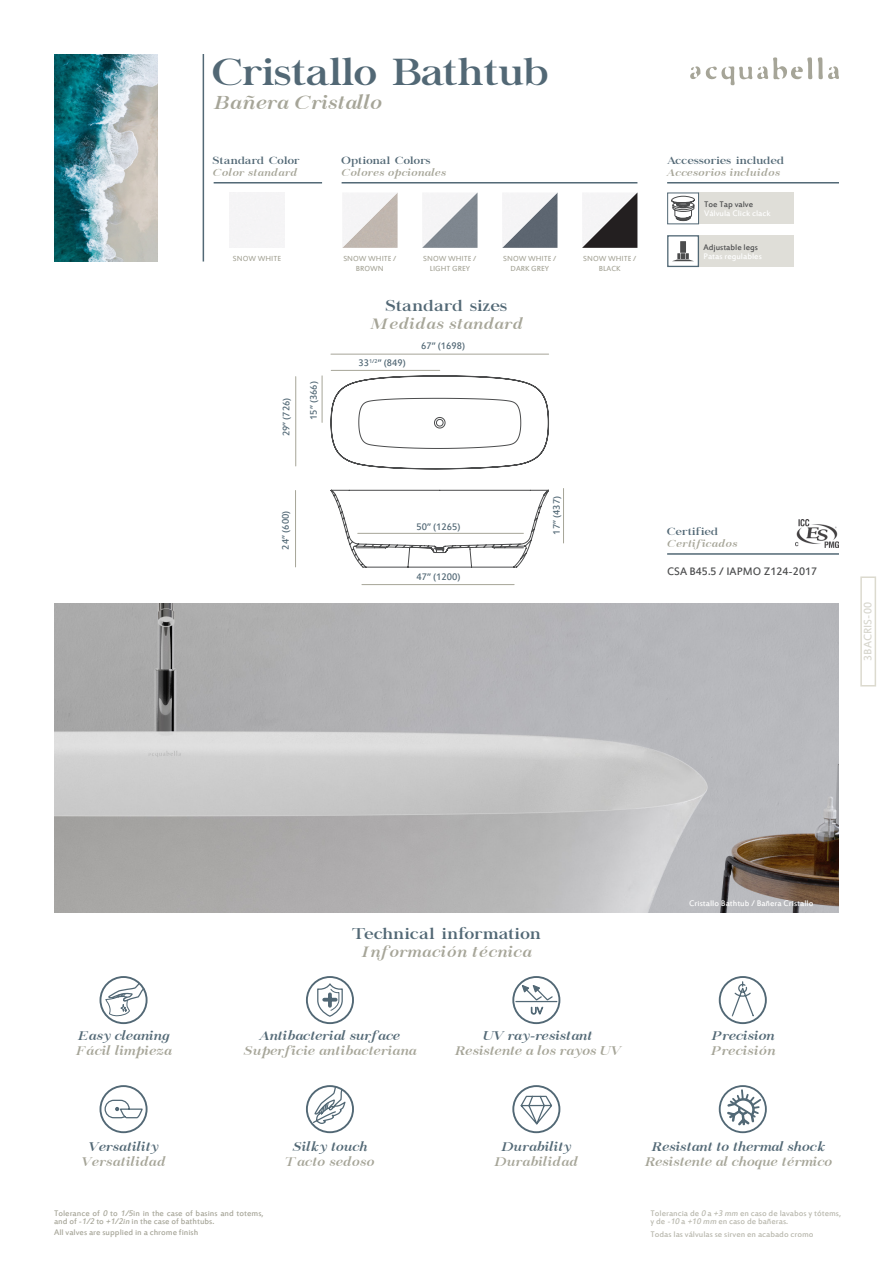
<style>
.page{position:relative;width:893px;height:1263px;background:#fff}
.page>*{position:absolute;margin:0;border:0;box-sizing:border-box;transform-origin:0 0}
.t1{font:37.35px "Chapaza";color:#526875;scale:1.16 1}
.t2{font:italic 19.35px "Chapaza Italic Ok";color:#a6a598;scale:1.16 1}
.t3{font:15.45px "Chapaza";letter-spacing:.02em;color:#526875;scale:1.16 1}
.t4{font:italic 15.45px "Chapaza Italic Ok";letter-spacing:.02em;color:#a6a598;scale:1.16 1}
.t5{font:italic 12.9px "Chapaza Italic Ok";letter-spacing:.01em;color:#a6a598;scale:1.16 1}
.t6{font:italic 12.9px "Chapaza Italic Ok";color:#526875;scale:1.16 1}
.t7{font:12px "Estrangelo Edessa";color:#4b4c4d}
.t8{font:12px "Estrangelo Edessa";color:#d7d6cd}
.t9{font:10.5px "Estrangelo Edessa";color:#526875}
.t10{font:italic 10.35px "Chapaza Italic Ok";letter-spacing:.02em;color:#a6a598;scale:1.16 1}
.t11{font:10.35px "Chapaza";letter-spacing:.02em;color:#526875;scale:1.16 1}
.t12{font:9px/7.5px "Estrangelo Edessa";color:#a6a598}
.t13{font:9px "Estrangelo Edessa";color:#fff}
.t14{font:9px "Estrangelo Edessa";color:#4b4c4d}
.t15{font:8.1px/9.8px "Estrangelo Edessa";color:#a6a598;text-align:center}
.s1{font-style:italic}
</style>
<div class="page">
<svg style="left:706px;top:57px;width:106px;height:28px"></svg>
<svg style="left:818px;top:57px;width:21px;height:22px"></svg>
<svg style="left:690px;top:66px;width:10px;height:13px"></svg>
<div style="left:860px;top:576px;width:16px;height:110px;border:2px solid #dcdacf"></div>
<hr style="left:203px;top:54px;width:1px;height:207px;background:#526875">
<img style="left:54px;top:54px;width:104px;height:207px">
<div style="left:699px;top:236px;width:95px;height:31px;background:#dfded8"></div>
<div style="left:667px;top:235px;width:32px;height:32px;border:1px solid #526875"></div>
<div style="left:680px;top:241px;width:6px;height:12px;background:#4b4c4d"></div>
<svg style="left:673px;top:253px;width:20px;height:8px"></svg>
<div style="left:100px;top:976px;width:48px;height:48px;border:2px solid #526875;border-radius:50%"></div>
<svg style="left:105px;top:982px;width:40px;height:35px"></svg>
<div style="left:306px;top:976px;width:48px;height:48px;border:2px solid #526875;border-radius:50%"></div>
<svg style="left:317px;top:981px;width:26px;height:37px"></svg>
<div style="left:100px;top:1085px;width:48px;height:48px;border:2px solid #526875;border-radius:50%"></div>
<svg style="left:104px;top:1099px;width:39px;height:20px"></svg>
<div style="left:512px;top:976px;width:48px;height:48px;border:2px solid #526875;border-radius:50%"></div>
<svg style="left:515px;top:984px;width:43px;height:31px"></svg>
<div style="left:719px;top:1085px;width:48px;height:48px;border:2px solid #526875;border-radius:50%"></div>
<svg style="left:725px;top:1088px;width:38px;height:40px"></svg>
<div style="left:306px;top:1085px;width:48px;height:48px;border:2px solid #526875;border-radius:50%"></div>
<svg style="left:312px;top:1086px;width:34px;height:39px"></svg>
<div style="left:512px;top:1085px;width:48px;height:48px;border:2px solid #526875;border-radius:50%"></div>
<svg style="left:520px;top:1095px;width:33px;height:32px"></svg>
<div style="left:719px;top:976px;width:48px;height:48px;border:2px solid #526875;border-radius:50%"></div>
<svg style="left:731px;top:980px;width:23px;height:36px"></svg>
<img style="left:54px;top:604px;width:785px;height:308px">
<div style="left:699px;top:192px;width:95px;height:32px;background:#dfded8"></div>
<div style="left:667px;top:192px;width:32px;height:32px;border:1px solid #526875"></div>
<svg style="left:671px;top:196px;width:24px;height:25px"></svg>
<svg style="left:331px;top:376px;width:218px;height:93px"></svg>
<svg style="left:330px;top:490px;width:219px;height:78px"></svg>
<hr style="left:295px;top:377px;width:1px;height:89px;background:#a6a598">
<hr style="left:295px;top:490px;width:1px;height:77px;background:#a6a598">
<hr style="left:563px;top:488px;width:1px;height:55px;background:#a6a598">
<hr style="left:331px;top:354px;width:218px;height:1px;background:#a6a598">
<hr style="left:358px;top:533px;width:165px;height:1px;background:#a6a598">
<hr style="left:362px;top:584px;width:152px;height:1px;background:#a6a598">
<img style="left:342px;top:192px;width:56px;height:56px">
<img style="left:502px;top:193px;width:55px;height:55px">
<img style="left:582px;top:193px;width:55px;height:55px">
<img style="left:422px;top:192px;width:56px;height:56px">
<hr style="left:214px;top:182px;width:108px;height:1px;background:#526875">
<hr style="left:342px;top:182px;width:295px;height:1px;background:#526875">
<hr style="left:667px;top:182px;width:172px;height:1px;background:#526875">
<img style="left:795px;top:519px;width:44px;height:29px">
<hr style="left:667px;top:553px;width:172px;height:2px;background:#526875">
<hr style="left:322px;top:376px;width:1px;height:46px;background:#a6a598">
<hr style="left:331px;top:370px;width:109px;height:1px;background:#a6a598">
<p class="t1" style="left:213px;top:51px;width:290px">Cristallo Bathtub</p>
<p class="t2" style="left:213px;top:92px;width:148px">Bañera Cristallo</p>
<p class="t11" style="left:213px;top:154px;width:76px">Standard Color</p>
<p class="t10" style="left:213px;top:166px;width:74px">Color standard</p>
<p class="t11" style="left:342px;top:154px;width:78px">Optional Colors</p>
<p class="t10" style="left:342px;top:166px;width:92px">Colores opcionales</p>
<p class="t15" style="left:233px;top:254px;width:50px">SNOW WHITE</p>
<p class="t15" style="left:423px;top:254px;width:55px">SNOW WHITE /<br>LIGHT GREY</p>
<p class="t15" style="left:503px;top:254px;width:55px">SNOW WHITE /<br>DARK GREY</p>
<p class="t15" style="left:583px;top:254px;width:55px">SNOW WHITE /<br>BLACK</p>
<p class="t15" style="left:343px;top:254px;width:55px">SNOW WHITE /<br>BROWN</p>
<p class="t3" style="left:386px;top:297px;width:106px">Standard sizes</p>
<p class="t4" style="left:370px;top:315px;width:134px">Medidas standard</p>
<p class="t9" style="left:281px;top:436px;width:40px;rotate:-90deg">29” (726)</p>
<p class="t9" style="left:309px;top:420px;width:40px;rotate:-90deg">15” (366)</p>
<p class="t9" style="left:280px;top:549px;width:40px;rotate:-90deg">24” (600)</p>
<p class="t9" style="left:358px;top:358px;width:49px">33<sup>1/2</sup>” (849)</p>
<p class="t9" style="left:421px;top:341px;width:46px">67” (1698)</p>
<p class="t9" style="left:416px;top:521px;width:46px">50” (1265)</p>
<p class="t9" style="left:416px;top:572px;width:46px">47” (1200)</p>
<p class="t9" style="left:551px;top:535px;width:40px;rotate:-90deg">17” (437)</p>
<p class="t11" style="left:667px;top:154px;width:102px">Accessories included</p>
<p class="t10" style="left:667px;top:166px;width:99px">Accesorios incluidos</p>
<p class="t14" style="left:704px;top:199px;width:51px">Toe Tap valve</p>
<p class="t13" style="left:704px;top:208px;width:68px">Válvula Click clack</p>
<p class="t14" style="left:703px;top:243px;width:56px">Adjustable legs</p>
<p class="t13" style="left:703px;top:252px;width:60px">Patas regulables</p>
<p class="t11" style="left:667px;top:525px;width:45px">Certified</p>
<p class="t10" style="left:667px;top:537px;width:62px">Certificados</p>
<p class="t7" style="left:667px;top:565px;width:152px">CSA B45.5 / IAPMO Z124-2017</p>
<p class="t8" style="left:862px;top:661px;width:60px;rotate:-90deg">3BACRIS-00</p>
<p class="t6" style="left:77px;top:1028px;width:82px">Easy cleaning</p>
<p class="t5" style="left:75px;top:1043px;width:85px">Fácil limpieza</p>
<p class="t3" style="left:352px;top:924px;width:164px">Technical information</p>
<p class="t4" style="left:361px;top:943px;width:149px">Información técnica</p>
<p class="t6" style="left:260px;top:1028px;width:123px">Antibacterial surface</p>
<p class="t5" style="left:243px;top:1043px;width:151px">Superficie antibacteriana</p>
<p class="t6" style="left:483px;top:1028px;width:96px">UV ray-resistant</p>
<p class="t5" style="left:454px;top:1043px;width:146px">Resistente a los rayos UV</p>
<p class="t13" style="left:689px;top:899px;width:126px">Cristallo Bathtub / Bañera Cristallo</p>
<p class="t6" style="left:711px;top:1028px;width:56px">Precision</p>
<p class="t5" style="left:710px;top:1043px;width:58px">Precisión</p>
<p class="t6" style="left:89px;top:1139px;width:62px">Versatility</p>
<p class="t5" style="left:82px;top:1154px;width:74px">Versatilidad</p>
<p class="t12" style="left:54px;top:1210px;width:211px">Tolerance of <span class="s1">0</span> to <span class="s1">1/5</span>in in the case of basins and totems, and of <span class="s1">-1/2</span> to <span class="s1">+1/2in</span> in the case of bathtubs.</p>
<p class="t12" style="left:54px;top:1229px;width:146px">All valves are supplied in a chrome finish</p>
<p class="t6" style="left:292px;top:1139px;width:67px">Silky touch</p>
<p class="t5" style="left:285px;top:1154px;width:79px">Tacto sedoso</p>
<p class="t6" style="left:501px;top:1139px;width:62px">Durability</p>
<p class="t5" style="left:494px;top:1154px;width:74px">Durabilidad</p>
<p class="t6" style="left:651px;top:1139px;width:152px">Resistant to thermal shock</p>
<p class="t5" style="left:644px;top:1154px;width:164px">Resistente al choque térmico</p>
<p class="t12" style="left:650px;top:1210px;width:192px">Tolerancia de <span class="s1">0</span> a <span class="s1">+3 mm</span> en caso de lavabos y tótems, y de <span class="s1">-10</span> a <span class="s1">+10 mm</span> en caso de bañeras.</p>
<p class="t12" style="left:650px;top:1230px;width:165px">Todas las válvulas se sirven en acabado cromo</p>
</div>
